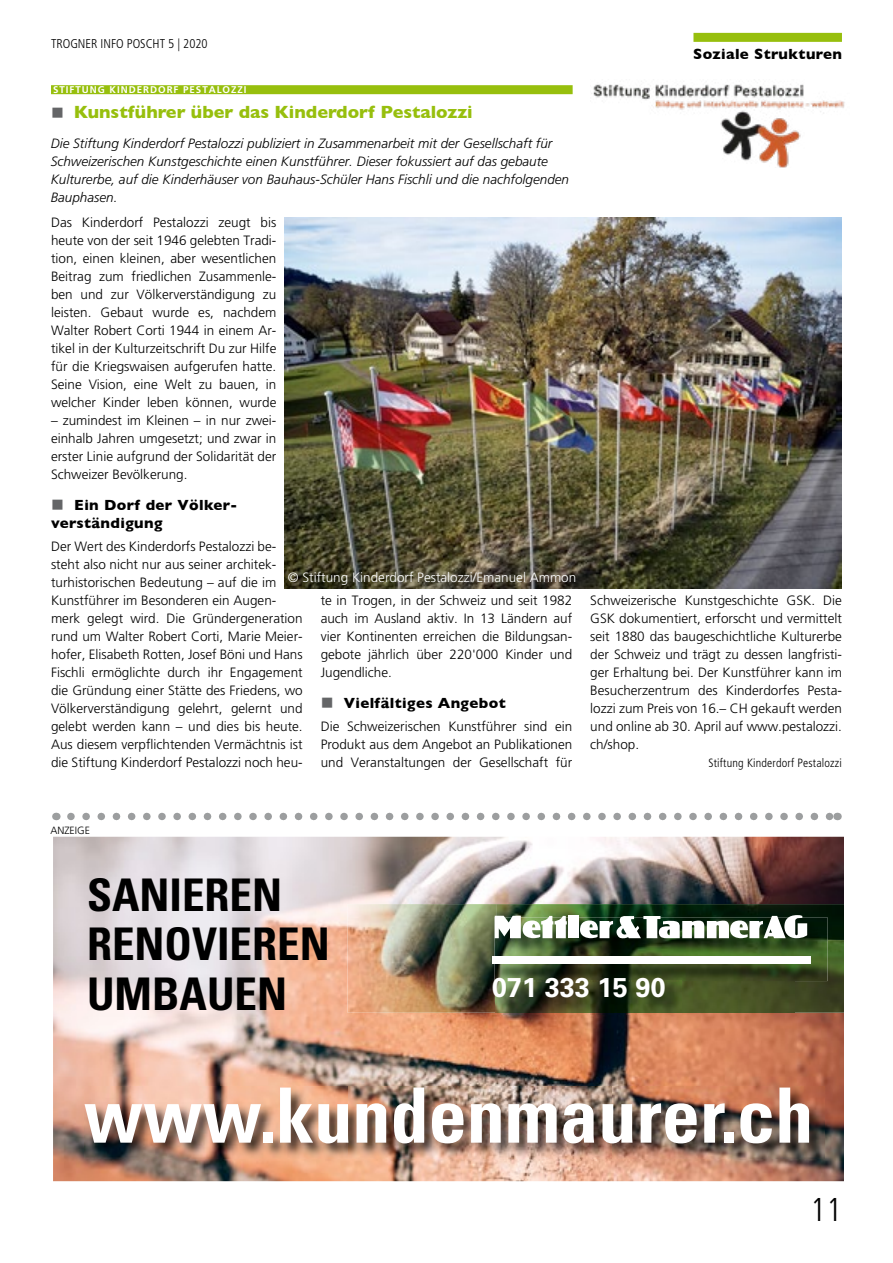
<style>
.page{position:relative;width:893px;height:1263px;background:#fff}
.page>*{position:absolute;margin:0;border:0;box-sizing:border-box;transform-origin:0 0}
.t1{font:700 condensed 76.35px "Univers";color:#fff}
.t2{font:700 condensed 45px/49.5px "Univers";color:#000}
.t3{font:300 condensed 33px "Frutiger";color:#000}
.t4{font:700 27.15px "Univers CE";color:#fff}
.t5{font:700 18px "Gill Sans";color:#97bf0d}
.t6{font:700 15px/18px "Gill Sans";letter-spacing:.025em;color:#000}
.t7{font:300 13.5px/18px "Frutiger";color:#000;text-align:justify}
.t8{font:italic 300 13.5px/18px "Frutiger";color:#000}
.t9{font:300 13.5px "Frutiger";color:#fff}
.t10{font:300 condensed 12.75px "Frutiger";color:#000}
.t11{font:300 condensed 12px "Frutiger";letter-spacing:.015em;color:#000}
.t12{font:300 10.5px "Frutiger";color:#000}
.t13{font:700 9.75px "Frutiger";letter-spacing:.1em;color:#fff}
</style>
<div class="page">
<svg style="left:71px;top:813px;width:758px;height:7px"></svg>
<div style="left:51px;top:85px;width:522px;height:9px;background:#97bf0d"></div>
<img style="left:591px;top:84px;width:254px;height:84px">
<div style="left:693px;top:33px;width:149px;height:9px;background:#97bf0d"></div>
<img style="left:285px;top:217px;width:557px;height:371px">
<img style="left:53px;top:837px;width:791px;height:344px">
<img style="left:347px;top:904px;width:149px;height:109px">
<img style="left:496px;top:904px;width:348px;height:36px">
<img style="left:795px;top:940px;width:49px;height:73px">
<img style="left:495px;top:981px;width:300px;height:33px">
<img style="left:494px;top:917px;width:333px;height:64px">
<div style="left:568px;top:916px;width:10px;height:22px;background:#fff"></div>
<svg style="left:495px;top:916px;width:72px;height:22px"></svg>
<svg style="left:580px;top:915px;width:227px;height:24px"></svg>
<div style="left:492px;top:957px;width:318px;height:7px;background:#fff"></div>
<img style="left:84px;top:1086px;width:740px;height:73px">
<p class="t10" style="left:51px;top:36px;width:158px">TROGNER INFO POSCHT 5 | 2020</p>
<p class="t13" style="left:53px;top:84px;width:195px">STIFTUNG KINDERDORF PESTALOZZI</p>
<h3 class="t5" style="left:74px;top:97px;width:400px">Kunstführer über das Kinderdorf Pestalozzi</h3>
<p class="t8" style="left:51px;top:134px;width:520px">Die Stiftung Kinderdorf Pestalozzi publiziert in Zusammenarbeit mit der Gesellschaft für Schweizerischen Kunstgeschichte einen Kunstführer. Dieser fokussiert auf das gebaute Kulturerbe, auf die Kinderhäuser von Bauhaus-Schüler Hans Fischli und die nachfolgenden Bauphasen.</p>
<p class="t7" style="left:51px;top:214px;width:227px">Das Kinderdorf Pestalozzi zeugt bis heute von der seit 1946 gelebten Tradi&shy;tion, einen kleinen, aber wesentlichen Beitrag zum friedlichen Zusammenle&shy;ben und zur Völkerverständigung zu leisten. Gebaut wurde es, nachdem Walter Robert Corti 1944 in einem Ar&shy;tikel in der Kulturzeitschrift Du zur Hilfe für die Kriegswaisen aufgerufen hatte.<br>Seine Vision, eine Welt zu bauen, in welcher Kinder leben können, wurde</p>
<p class="t7" style="left:51px;top:412px;width:227px">– zumindest im Kleinen – in nur zwei&shy;einhalb Jahren umgesetzt; und zwar in erster Linie aufgrund der Solidarität der Schweizer Bevölkerung.</p>
<p class="t6" style="left:51px;top:495px;width:188px;text-indent:23px">Ein Dorf der Völker&shy;verständigung</p>
<p class="t7" style="left:51px;top:538px;width:253px;text-align:left">Der Wert des Kinderdorfs Pestalozzi be&shy;steht also nicht nur aus seiner architek&shy;turhistorischen Bedeutung – auf die im Kunstführer im Besonderen ein Augen&shy;merk gelegt wird. Die Gründergeneration rund um Walter Robert Corti, Marie Meier&shy;hofer, Elisabeth Rotten, Josef Böni und Hans Fischli ermöglichte durch ihr Engagement die Gründung einer Stätte des Friedens, wo Völkerverständigung gelehrt, gelernt und gelebt werden kann – und dies bis heute.<br>Aus diesem verpflichtenden Vermächtnis ist die Stiftung Kinderdorf Pestalozzi noch heu-</p>
<p class="t9" style="left:288px;top:569px;width:290px">© Stiftung Kinderdorf Pestalozzi/Emanuel Ammon</p>
<p class="t7" style="left:321px;top:592px;width:253px">te in Trogen, in der Schweiz und seit 1982 auch im Ausland aktiv. In 13 Ländern auf vier Kontinenten erreichen die Bildungsan&shy;gebote jährlich über 220'000 Kinder und Jugendliche.</p>
<p class="t6" style="left:344px;top:693px;width:164px">Vielfältiges Angebot</p>
<p class="t7" style="left:321px;top:718px;width:253px">Die Schweizerischen Kunstführer sind ein Produkt aus dem Angebot an Publikationen und Veranstaltungen der Gesellschaft für</p>
<p class="t6" style="left:693px;top:44px;width:150px">Soziale Strukturen</p>
<p class="t7" style="left:590px;top:592px;width:253px">Schweizerische Kunstgeschichte GSK. Die GSK dokumentiert, erforscht und vermittelt seit 1880 das baugeschichtliche Kulturerbe der Schweiz und trägt zu dessen langfristi&shy;ger Erhaltung bei. Der Kunstführer kann im Besucherzentrum des Kinderdorfes Pesta&shy;lozzi zum Preis von 16.– CH gekauft werden und online ab 30. April auf www.pestalozzi. ch/shop.</p>
<p class="t11" style="left:708px;top:756px;width:135px">Stiftung Kinderdorf Pestalozzi</p>
<p class="t12" style="left:50px;top:824px;width:41px">ANZEIGE</p>
<h2 class="t2" style="left:87px;top:869px;width:244px">SANIEREN<br>RENOVIEREN<br>UMBAUEN</h2>
<h3 class="t4" style="left:492px;top:972px;width:175px">071 333 15 90</h3>
<h1 class="t1" style="left:84px;top:1069px;width:731px">www.kundenmaurer.ch</h1>
<h3 class="t3" style="left:810px;top:1191px;width:33px">11</h3>
</div>
